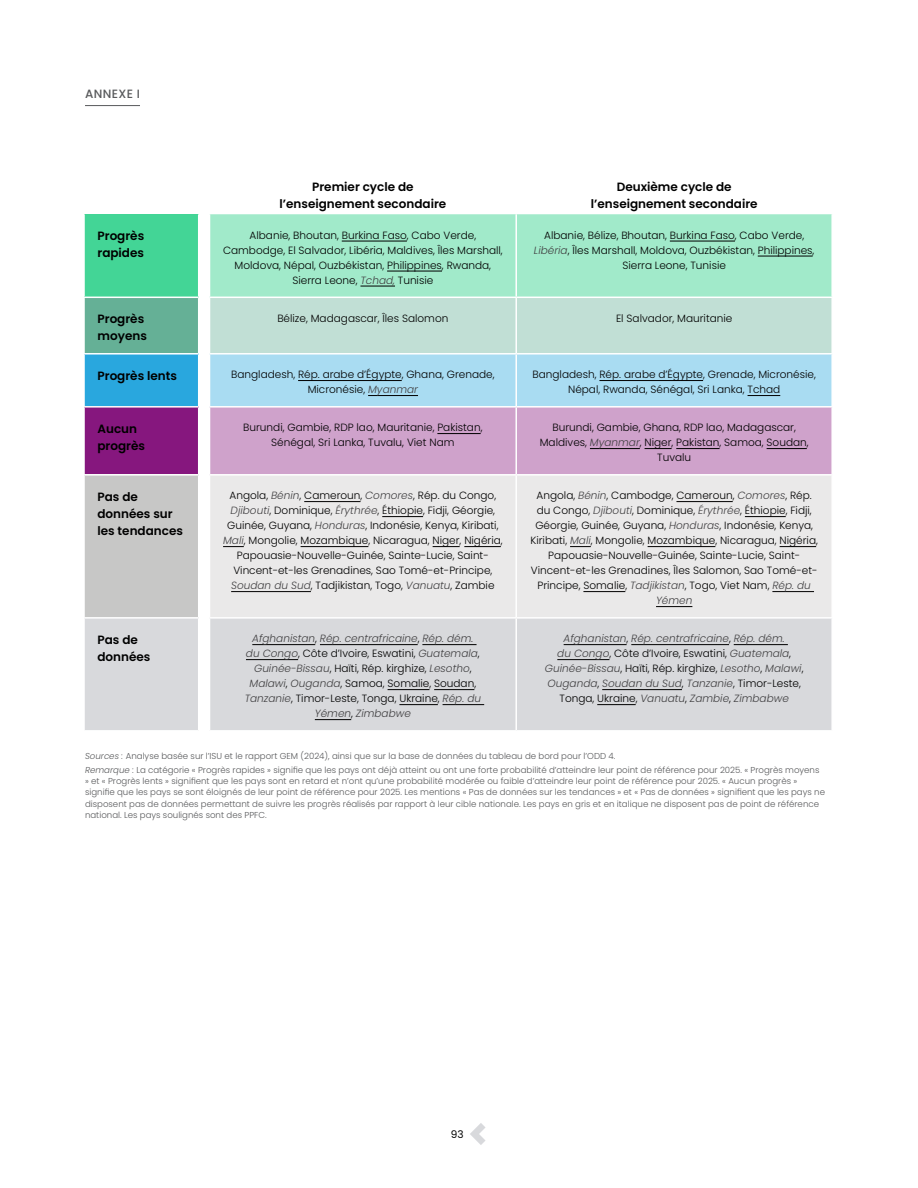
<style>
.page{position:relative;width:918px;height:1188px;background:#fff}
.page>*{position:absolute;margin:0;border:0;box-sizing:border-box;transform-origin:0 0}
.t1{font:600 12px/16.8px "Poppins";color:#000}
.t2{font:500 12px "Poppins";letter-spacing:.03em;color:#58595b}
.t3{font:300 10.5px/15px "Poppins";color:#000;text-align:center}
.t4{font:italic 300 10.5px/15px "Poppins";color:#414042;text-align:center}
.t5{font:10.5px "Poppins";color:#000}
.t6{font:300 8.7px/11.2px "Poppins";color:#58595b}
.s1{font-style:italic;color:#414042}
.s2{font-style:normal;color:#000}
.s3{font-style:italic}
</style>
<div class="page">
<svg style="left:470px;top:1123px;width:16px;height:22px"></svg>
<div style="left:84px;top:214px;width:115px;height:83px;background:#43d596"></div>
<div style="left:210px;top:214px;width:621px;height:83px;background:#a1eaca"></div>
<div style="left:84px;top:297px;width:115px;height:57px;background:#65b096"></div>
<div style="left:84px;top:354px;width:115px;height:53px;background:#29a7de"></div>
<div style="left:84px;top:407px;width:115px;height:68px;background:#86177e"></div>
<div style="left:84px;top:475px;width:115px;height:143px;background:#c7c7c6"></div>
<div style="left:210px;top:476px;width:621px;height:141px;background:#eae9e9"></div>
<div style="left:85px;top:619px;width:746px;height:111px;background:#d8d9dc"></div>
<hr style="left:83px;top:214px;width:2px;height:83px;background:#fff">
<hr style="left:198px;top:214px;width:1px;height:83px;background:#fff">
<hr style="left:515px;top:214px;width:2px;height:83px;background:#fff">
<hr style="left:83px;top:297px;width:116px;height:1px;background:#fff">
<hr style="left:83px;top:298px;width:2px;height:55px;background:#fff">
<hr style="left:198px;top:298px;width:1px;height:55px;background:#fff">
<hr style="left:83px;top:353px;width:116px;height:2px;background:#fff">
<hr style="left:83px;top:355px;width:2px;height:51px;background:#fff">
<hr style="left:198px;top:355px;width:1px;height:51px;background:#fff">
<hr style="left:83px;top:406px;width:116px;height:2px;background:#fff">
<hr style="left:83px;top:408px;width:2px;height:66px;background:#fff">
<hr style="left:198px;top:408px;width:1px;height:66px;background:#fff">
<hr style="left:83px;top:474px;width:116px;height:2px;background:#fff">
<hr style="left:83px;top:476px;width:2px;height:141px;background:#fff">
<hr style="left:198px;top:476px;width:1px;height:141px;background:#fff">
<hr style="left:515px;top:476px;width:2px;height:141px;background:#fff">
<hr style="left:83px;top:617px;width:116px;height:2px;background:#fff">
<hr style="left:198px;top:619px;width:1px;height:111px;background:#fff">
<hr style="left:209px;top:619px;width:1px;height:111px;background:#fff">
<hr style="left:515px;top:619px;width:2px;height:111px;background:#fff">
<hr style="left:342px;top:241px;width:65px;height:1px;background:#000">
<hr style="left:387px;top:271px;width:55px;height:1px;background:#000">
<hr style="left:360px;top:286px;width:35px;height:1px;background:#000">
<hr style="left:670px;top:241px;width:65px;height:1px;background:#000">
<hr style="left:758px;top:256px;width:55px;height:1px;background:#000">
<svg style="left:209px;top:298px;width:623px;height:177px;background:#c0c7d9"></svg>
<hr style="left:676px;top:448px;width:44px;height:1px;background:#000">
<hr style="left:767px;top:448px;width:40px;height:1px;background:#000">
<hr style="left:304px;top:501px;width:57px;height:1px;background:#000">
<hr style="left:382px;top:516px;width:41px;height:1px;background:#000">
<svg style="left:223px;top:546px;width:21px;height:1px"></svg>
<hr style="left:301px;top:546px;width:67px;height:1px;background:#000">
<svg style="left:433px;top:546px;width:27px;height:1px"></svg>
<hr style="left:464px;top:546px;width:37px;height:1px;background:#000">
<hr style="left:231px;top:591px;width:80px;height:1px;background:#000">
<hr style="left:676px;top:501px;width:57px;height:1px;background:#000">
<hr style="left:745px;top:516px;width:41px;height:1px;background:#000">
<svg style="left:570px;top:546px;width:21px;height:1px"></svg>
<hr style="left:648px;top:546px;width:67px;height:1px;background:#000">
<hr style="left:780px;top:546px;width:36px;height:1px;background:#000">
<hr style="left:583px;top:591px;width:42px;height:1px;background:#000">
<hr style="left:772px;top:591px;width:42px;height:1px;background:#000">
<hr style="left:656px;top:606px;width:36px;height:1px;background:#000">
<hr style="left:252px;top:644px;width:63px;height:1px;background:#000">
<hr style="left:320px;top:644px;width:98px;height:1px;background:#000">
<hr style="left:422px;top:644px;width:55px;height:1px;background:#000">
<hr style="left:246px;top:659px;width:52px;height:1px;background:#000">
<hr style="left:388px;top:689px;width:41px;height:1px;background:#000">
<hr style="left:434px;top:689px;width:40px;height:1px;background:#000">
<hr style="left:399px;top:704px;width:39px;height:1px;background:#000">
<hr style="left:443px;top:704px;width:41px;height:1px;background:#000">
<hr style="left:315px;top:719px;width:36px;height:1px;background:#000">
<hr style="left:564px;top:644px;width:63px;height:1px;background:#000">
<hr style="left:631px;top:644px;width:98px;height:1px;background:#000">
<hr style="left:734px;top:644px;width:54px;height:1px;background:#000">
<hr style="left:557px;top:659px;width:52px;height:1px;background:#000">
<hr style="left:602px;top:689px;width:80px;height:1px;background:#000">
<hr style="left:597px;top:704px;width:39px;height:1px;background:#000">
<hr style="left:85px;top:105px;width:55px;height:1px;background:#58595b">
<p class="t2" style="left:85px;top:87px;width:56px">ANNEXE I</p>
<p class="t1" style="left:279px;top:179px;width:168px;text-align:center">Premier cycle de l’enseignement secondaire</p>
<p class="t1" style="left:591px;top:179px;width:168px;text-align:center">Deuxième cycle de l’enseignement secondaire</p>
<p class="t1" style="left:98px;top:228px;width:48px">Progrès rapides</p>
<p class="t3" style="left:223px;top:228px;width:281px">Albanie, Bhoutan, Burkina Faso, Cabo Verde, Cambodge, El Salvador, Libéria, Maldives, Îles Marshall, Moldova, Népal, Ouzbékistan, Philippines, Rwanda, Sierra Leone, <span class="s1">Tchad,</span> Tunisie</p>
<p class="t3" style="left:534px;top:228px;width:282px">Albanie, Bélize, Bhoutan, Burkina Faso, Cabo Verde,<br><span class="s1">Libéria</span>, Îles Marshall, Moldova, Ouzbékistan, Philippines,<br>Sierra Leone, Tunisie</p>
<p class="t1" style="left:98px;top:311px;width:51px">Progrès moyens</p>
<p class="t3" style="left:277px;top:311px;width:173px">Bélize, Madagascar, Îles Salomon</p>
<p class="t3" style="left:616px;top:311px;width:118px">El Salvador, Mauritanie</p>
<p class="t1" style="left:98px;top:367px;width:81px">Progrès lents</p>
<p class="t3" style="left:231px;top:367px;width:265px">Bangladesh, Rép. arabe d’Égypte, Ghana, Grenade,<br>Micronésie, <span class="s1">Myanmar</span></p>
<p class="t3" style="left:533px;top:367px;width:285px">Bangladesh, Rép. arabe d’Égypte, Grenade, Micronésie,<br>Népal, Rwanda, Sénégal, Sri Lanka, Tchad</p>
<p class="t1" style="left:98px;top:420px;width:49px">Aucun progrès</p>
<p class="t3" style="left:243px;top:420px;width:241px">Burundi, Gambie, RDP lao, Mauritanie, Pakistan,<br>Sénégal, Sri Lanka, Tuvalu, Viet Nam</p>
<p class="t3" style="left:540px;top:420px;width:270px">Burundi, Gambie, Ghana, RDP lao, Madagascar,<br>Maldives, <span class="s1">Myanmar</span>, Niger, Pakistan, Samoa, Soudan,<br>Tuvalu</p>
<p class="t1" style="left:98px;top:488px;width:87px">Pas de données sur les tendances</p>
<p class="t3" style="left:223px;top:488px;width:281px">Angola, <span class="s1">Bénin</span>, Cameroun, <span class="s1">Comores</span>, Rép. du Congo, <span class="s1">Djibouti</span>, Dominique, <span class="s1">Érythrée</span>, Éthiopie, Fidji, Géorgie, Guinée, Guyana, <span class="s1">Honduras</span>, Indonésie, Kenya, Kiribati, <span class="s1">Mali</span>, Mongolie, Mozambique, Nicaragua, Niger, Nigéria, Papouasie-Nouvelle-Guinée, Sainte-Lucie, Saint-Vincent-et-les Grenadines, Sao Tomé-et-Principe, <span class="s1">Soudan du Sud</span>, Tadjikistan, Togo, <span class="s1">Vanuatu</span>, Zambie</p>
<p class="t3" style="left:530px;top:488px;width:289px">Angola, <span class="s1">Bénin</span>, Cambodge, Cameroun, <span class="s1">Comores</span>, Rép. du Congo, <span class="s1">Djibouti</span>, Dominique, <span class="s1">Érythrée</span>, Éthiopie, Fidji, Géorgie, Guinée, Guyana, <span class="s1">Honduras</span>, Indonésie, Kenya, Kiribati, <span class="s1">Mali</span>, Mongolie, Mozambique, Nicaragua, Nigéria, Papouasie-Nouvelle-Guinée, Sainte-Lucie, Saint-Vincent-et-les Grenadines, Îles Salomon, Sao Tomé-et-Principe, Somalie, <span class="s1">Tadjikistan</span>, Togo, Viet Nam, <span class="s1">Rép. du Yémen</span></p>
<p class="t1" style="left:98px;top:631px;width:55px">Pas de données</p>
<p class="t4" style="left:245px;top:631px;width:238px">Afghanistan<span class="s2">,</span> Rép. centrafricaine<span class="s2">,</span> Rép. dém. du Congo<span class="s2">, Côte d’Ivoire, Eswatini,</span> Guatemala<span class="s2">, </span>Guinée-Bissau<span class="s2">, Haïti, Rép. kirghize,</span> Lesotho<span class="s2">, </span>Malawi<span class="s2">,</span> Ouganda<span class="s2">, Samoa, Somalie, Soudan, </span>Tanzanie<span class="s2">, Timor-Leste, Tonga, Ukraine,</span> Rép. du Yémen<span class="s2">,</span> Zimbabwe</p>
<p class="t4" style="left:545px;top:631px;width:260px">Afghanistan<span class="s2">,</span> Rép. centrafricaine<span class="s2">,</span> Rép. dém.<br>du Congo<span class="s2">, Côte d’Ivoire, Eswatini,</span> Guatemala<span class="s2">, </span>Guinée-Bissau<span class="s2">, Haïti, Rép. kirghize,</span> Lesotho<span class="s2">,</span> Malawi<span class="s2">, </span>Ouganda<span class="s2">,</span> Soudan du Sud<span class="s2">,</span> Tanzanie<span class="s2">, Timor-Leste, Tonga, Ukraine,</span> Vanuatu<span class="s2">,</span> Zambie<span class="s2">,</span> Zimbabwe</p>
<p class="t6" style="left:85px;top:748px;width:736px;line-height:14.2px"><span class="s3">Sources :</span> Analyse basée sur l’ISU et le rapport GEM (2024), ainsi que sur la base de données du tableau de bord pour l’ODD 4.<br><span class="s3">Remarque :</span> La catégorie « Progrès rapides » signifie que les pays ont déjà atteint ou ont une forte probabilité d’atteindre leur point de référence pour 2025. « Progrès moyens</p>
<p class="t6" style="left:85px;top:775px;width:741px">» et « Progrès lents » signifient que les pays sont en retard et n’ont qu’une probabilité modérée ou faible d’atteindre leur point de référence pour 2025. « Aucun progrès » signifie que les pays se sont éloignés de leur point de référence pour 2025. Les mentions « Pas de données sur les tendances » et « Pas de données » signifient que les pays ne disposent pas de données permettant de suivre les progrès réalisés par rapport à leur cible nationale. Les pays en gris et en italique ne disposent pas de point de référence national. Les pays soulignés sont des PPFC.</p>
<p class="t5" style="left:451px;top:1128px;width:14px">93</p>
</div>
